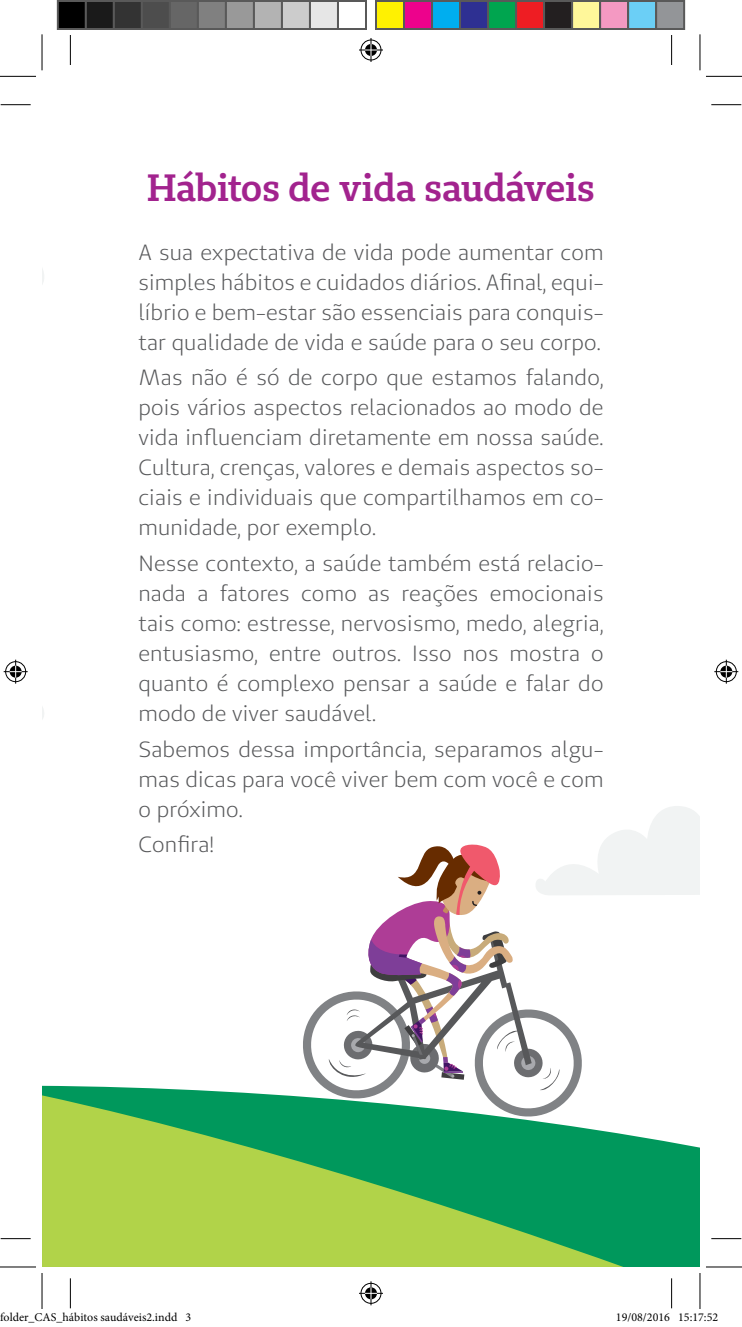
<style>
.page{position:relative;width:742px;height:1327px;background:#fff}
.page>*{position:absolute;margin:0;border:0;box-sizing:border-box;transform-origin:0 0}
.t1{font:600 38px "Unimed Slab";letter-spacing:-.005em;color:#a2238e}
.t2{font:22px/30px "Unimed Sans";letter-spacing:.01em;color:#57585a;text-align:justify}
.t3{font:12px "Minion Pro";color:#000}
</style>
<div class="page">
<svg style="left:42px;top:269px;width:2px;height:15px"></svg>
<svg style="left:42px;top:707px;width:2px;height:12px"></svg>
<svg style="left:42px;top:1085px;width:658px;height:182px;background:#62b957"></svg>
<svg style="left:300px;top:806px;width:400px;height:313px"></svg>
<hr style="left:1px;top:104px;width:30px;height:1px;background:#000">
<hr style="left:711px;top:104px;width:30px;height:1px;background:#000">
<hr style="left:1px;top:1238px;width:30px;height:1px;background:#000">
<hr style="left:711px;top:1238px;width:30px;height:1px;background:#000">
<hr style="left:70px;top:35px;width:1px;height:30px;background:#000">
<hr style="left:70px;top:1278px;width:1px;height:30px;background:#000">
<hr style="left:671px;top:35px;width:1px;height:30px;background:#000">
<hr style="left:671px;top:1278px;width:1px;height:30px;background:#000">
<hr style="left:0;top:76px;width:36px;height:1px;background:#000">
<hr style="left:706px;top:76px;width:36px;height:1px;background:#000">
<hr style="left:0;top:1267px;width:36px;height:1px;background:#000">
<hr style="left:706px;top:1267px;width:36px;height:1px;background:#000">
<hr style="left:42px;top:34px;width:1px;height:36px;background:#000">
<hr style="left:42px;top:1273px;width:1px;height:36px;background:#000">
<hr style="left:699px;top:34px;width:1px;height:36px;background:#000">
<hr style="left:699px;top:1273px;width:1px;height:36px;background:#000">
<svg style="left:359px;top:38px;width:24px;height:24px"></svg>
<svg style="left:359px;top:1281px;width:24px;height:24px"></svg>
<svg style="left:4px;top:660px;width:24px;height:24px"></svg>
<svg style="left:714px;top:660px;width:24px;height:24px"></svg>
<div style="left:58px;top:1px;width:28px;height:28px;background:#000"></div>
<div style="left:57px;top:0;width:30px;height:30px;border:2px solid #595959"></div>
<div style="left:86px;top:1px;width:28px;height:28px;background:#1a1a1a"></div>
<div style="left:85px;top:0;width:30px;height:30px;border:2px solid #595959"></div>
<div style="left:114px;top:1px;width:28px;height:28px;background:#333"></div>
<div style="left:113px;top:0;width:30px;height:30px;border:2px solid #595959"></div>
<div style="left:142px;top:1px;width:28px;height:28px;background:#4d4d4d"></div>
<div style="left:141px;top:0;width:30px;height:30px;border:2px solid #595959"></div>
<div style="left:170px;top:1px;width:28px;height:28px;background:#666"></div>
<div style="left:169px;top:0;width:30px;height:30px;border:2px solid #595959"></div>
<div style="left:198px;top:1px;width:28px;height:28px;background:#808080"></div>
<div style="left:197px;top:0;width:30px;height:30px;border:2px solid #595959"></div>
<div style="left:226px;top:1px;width:28px;height:28px;background:#999"></div>
<div style="left:225px;top:0;width:30px;height:30px;border:2px solid #595959"></div>
<div style="left:254px;top:1px;width:28px;height:28px;background:#b3b3b3"></div>
<div style="left:253px;top:0;width:30px;height:30px;border:2px solid #595959"></div>
<div style="left:282px;top:1px;width:28px;height:28px;background:#ccc"></div>
<div style="left:281px;top:0;width:30px;height:30px;border:2px solid #595959"></div>
<div style="left:310px;top:1px;width:28px;height:28px;background:#e6e6e6"></div>
<div style="left:309px;top:0;width:30px;height:30px;border:2px solid #595959"></div>
<div style="left:337px;top:0;width:30px;height:30px;border:2px solid #595959"></div>
<div style="left:376px;top:1px;width:28px;height:28px;background:#fff101"></div>
<div style="left:375px;top:0;width:30px;height:30px;border:2px solid #595959"></div>
<div style="left:404px;top:1px;width:28px;height:28px;background:#ed028c"></div>
<div style="left:403px;top:0;width:30px;height:30px;border:2px solid #595959"></div>
<div style="left:432px;top:1px;width:28px;height:28px;background:#00aeef"></div>
<div style="left:431px;top:0;width:30px;height:30px;border:2px solid #595959"></div>
<div style="left:460px;top:1px;width:28px;height:28px;background:#2e3092"></div>
<div style="left:459px;top:0;width:30px;height:30px;border:2px solid #595959"></div>
<div style="left:488px;top:1px;width:28px;height:28px;background:#00a54f"></div>
<div style="left:487px;top:0;width:30px;height:30px;border:2px solid #595959"></div>
<div style="left:516px;top:1px;width:28px;height:28px;background:#ee1d23"></div>
<div style="left:515px;top:0;width:30px;height:30px;border:2px solid #595959"></div>
<div style="left:544px;top:1px;width:28px;height:28px;background:#231f20"></div>
<div style="left:543px;top:0;width:30px;height:30px;border:2px solid #595959"></div>
<div style="left:572px;top:1px;width:28px;height:28px;background:#fff79a"></div>
<div style="left:571px;top:0;width:30px;height:30px;border:2px solid #595959"></div>
<div style="left:600px;top:1px;width:28px;height:28px;background:#f499c2"></div>
<div style="left:599px;top:0;width:30px;height:30px;border:2px solid #595959"></div>
<div style="left:628px;top:1px;width:28px;height:28px;background:#6bcff6"></div>
<div style="left:627px;top:0;width:30px;height:30px;border:2px solid #595959"></div>
<div style="left:656px;top:1px;width:28px;height:28px;background:#939598"></div>
<div style="left:655px;top:0;width:30px;height:30px;border:2px solid #595959"></div>
<h1 class="t1" style="left:147px;top:163px;width:449px">Hábitos de vida saudáveis</h1>
<p class="t2" style="left:138px;top:237px;width:466px">A sua expectativa de vida pode aumentar com simples hábitos e cuidados diários. Afinal, equi&shy;líbrio e bem-estar são essenciais para conquis&shy;tar qualidade de vida e saúde para o seu corpo.</p>
<p class="t2" style="left:138px;top:362px;width:466px">Mas não é só de corpo que estamos falando, pois vários aspectos relacionados ao modo de vida influenciam diretamente em nossa saúde.<br>Cultura, crenças, valores e demais aspectos so&shy;ciais e individuais que compartilhamos em co&shy;munidade, por exemplo.</p>
<p class="t2" style="left:138px;top:548px;width:466px">Nesse contexto, a saúde também está relacio&shy;nada a fatores como as reações emocionais tais como: estresse, nervosismo, medo, alegria, entusiasmo, entre outros. Isso nos mostra o quanto é complexo pensar a saúde e falar do modo de viver saudável.</p>
<p class="t2" style="left:138px;top:734px;width:466px">Sabemos dessa importância, separamos algu&shy;mas dicas para você viver bem com você e com o próximo.</p>
<p class="t2" style="left:138px;top:829px;width:77px">Confira!</p>
<p class="t3" style="left:0;top:1309px;width:193px">folder_CAS_hábitos saudáveis2.indd 3</p>
<p class="t3" style="left:616px;top:1309px;width:104px">19/08/2016 15:17:52</p>
</div>
